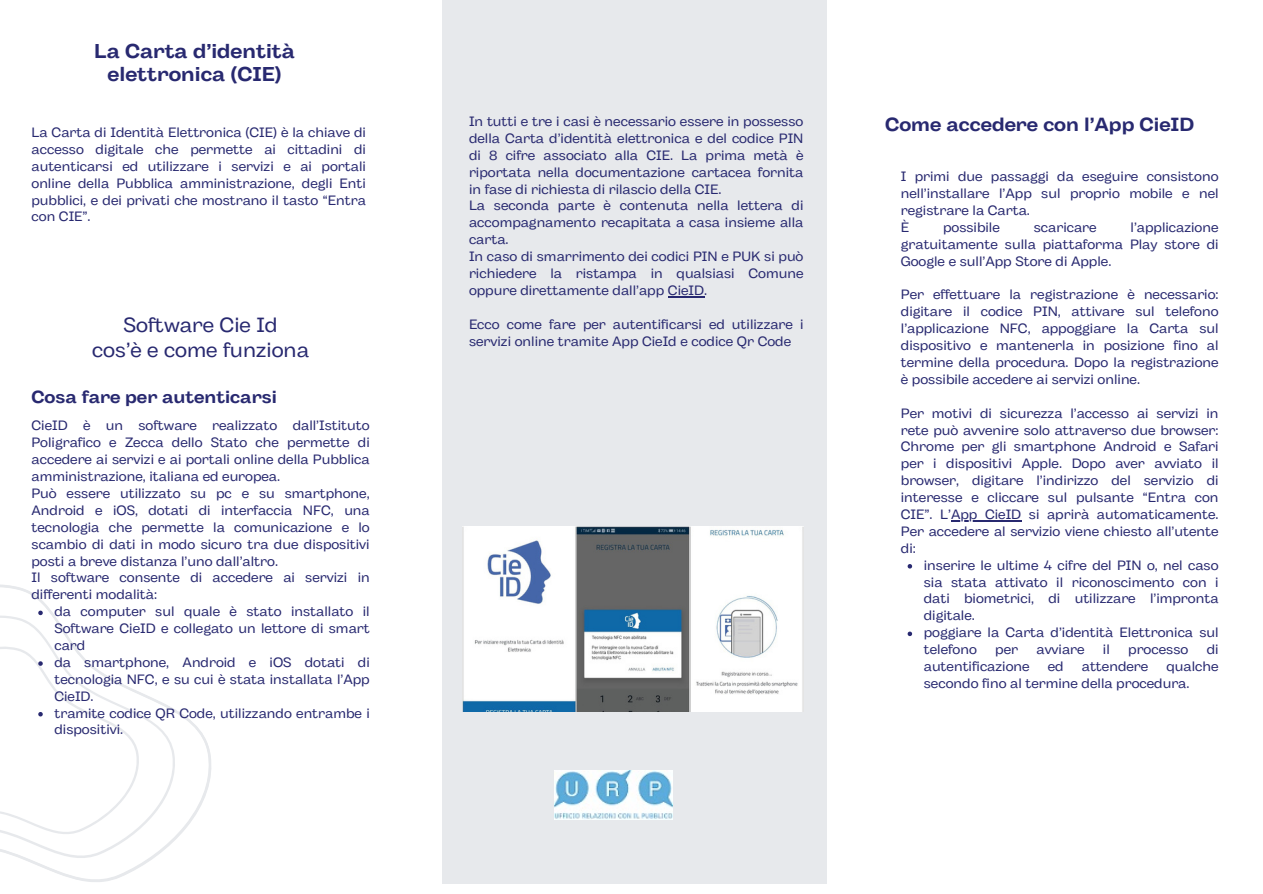
<style>
.page{position:relative;width:1263px;height:894px;background:#fff}
.page>*{position:absolute;margin:0;border:0;box-sizing:border-box;transform-origin:0 0}
.t1{font:20.55px/24.8px "Body Grotesque Fit";color:#282970;text-align:center}
.t2{font:700 19.95px/23.7px "Body Grotesque Fit";color:#282970;text-align:center}
.t3{font:700 19.05px "Body Grotesque Fit";color:#282970}
.t4{font:700 17.55px "Body Grotesque Fit";color:#282970}
.t5{font:13.5px/16.8px "Body Grotesque Fit";color:#282970}
</style>
<div class="page">
<div style="left:442px;top:0;width:385px;height:883px;background:#e7e9ec"></div>
<svg style="left:0;top:584px;width:207px;height:266px"></svg>
<svg style="left:0;top:603px;width:164px;height:279px"></svg>
<img style="left:462px;top:526px;width:341px;height:184px">
<svg style="left:38px;top:610px;width:5px;height:5px"></svg>
<svg style="left:38px;top:661px;width:5px;height:4px"></svg>
<svg style="left:38px;top:711px;width:5px;height:5px"></svg>
<hr style="left:951px;top:520px;width:70px;height:1px;background:#282970">
<svg style="left:908px;top:564px;width:4px;height:4px"></svg>
<svg style="left:908px;top:631px;width:4px;height:5px"></svg>
<hr style="left:668px;top:296px;width:36px;height:1px;background:#282970">
<img style="left:554px;top:770px;width:119px;height:49px">
<h2 class="t2" style="left:94px;top:40px;width:202px">La Carta d’identità elettronica (CIE)</h2>
<p class="t5" style="left:32px;top:125px;width:336px;text-align:justify">La Carta di Identità Elettronica (CIE) è la chiave di accesso digitale che permette ai cittadini di autenticarsi ed utilizzare i servizi e ai portali online della Pubblica amministrazione, degli Enti pubblici, e dei privati che mostrano il tasto “Entra con CIE”.</p>
<h1 class="t1" style="left:92px;top:314px;width:218px">Software Cie Id<br>cos’è e come funziona</h1>
<p class="t4" style="left:32px;top:387px;width:247px">Cosa fare per autenticarsi</p>
<p class="t5" style="left:32px;top:418px;width:340px">CieID è un software realizzato dall’Istituto Poligrafico e Zecca dello Stato che permette di accedere ai servizi e ai portali online della Pubblica amministrazione, italiana ed europea.<br>Può essere utilizzato su pc e su smartphone, Android e iOS, dotati di interfaccia NFC, una tecnologia che permette la comunicazione e lo scambio di dati in modo sicuro tra due dispositivi posti a breve distanza l’uno dall’altro.<br>Il software consente di accedere ai servizi in differenti modalità:</p>
<p class="t5" style="left:54px;top:604px;width:317px">da computer sul quale è stato installato il<br>Software CieID e collegato un lettore di smart card<br>da smartphone, Android e iOS dotati di tecnologia NFC, e su cui è stata installata l’App<br>CieID.<br>tramite codice QR Code, utilizzando entrambe i dispositivi.</p>
<p class="t5" style="left:469px;top:114px;width:336px">In tutti e tre i casi è necessario essere in possesso</p>
<h3 class="t3" style="left:885px;top:114px;width:311px">Come accedere con l’App CieID</h3>
<p class="t5" style="left:469px;top:131px;width:336px">della Carta d’identità elettronica e del codice PIN di 8 cifre associato alla CIE. La prima metà è riportata nella documentazione cartacea fornita in fase di richiesta di rilascio della CIE.<br>La seconda parte è contenuta nella lettera di accompagnamento recapitata a casa insieme alla carta.<br>In caso di smarrimento dei codici PIN e PUK si può richiedere la ristampa in qualsiasi Comune oppure direttamente dall’app CieID.</p>
<p class="t5" style="left:469px;top:316px;width:336px">Ecco come fare per autentificarsi ed utilizzare i servizi online tramite App CieId e codice Qr Code</p>
<p class="t5" style="left:901px;top:169px;width:319px">I primi due passaggi da eseguire consistono nell’installare l’App sul proprio mobile e nel registrare la Carta.<br>È</p>
<p class="t5" style="left:901px;top:220px;width:319px;text-align:justify;text-indent:230px">l’applicazione gratuitamente sulla piattaforma Play store di Google e sull’App Store di Apple.</p>
<p class="t5" style="left:901px;top:287px;width:319px;text-align:justify">Per effettuare la registrazione è necessario: digitare il codice PIN, attivare sul telefono l’applicazione NFC, appoggiare la Carta sul dispositivo e mantenerla in posizione fino al termine della procedura. Dopo la registrazione è possibile accedere ai servizi online.</p>
<p class="t5" style="left:901px;top:405px;width:319px;text-align:justify">Per motivi di sicurezza l’accesso ai servizi in rete può avvenire solo attraverso due browser:<br>Chrome per gli smartphone Android e Safari per i dispositivi Apple. Dopo aver avviato il browser, digitare l’indirizzo del servizio di interesse e cliccare sul pulsante “Entra con CIE”. L’App CieID si aprirà automaticamente.<br>Per accedere al servizio viene chiesto all’utente di:</p>
<p class="t5" style="left:924px;top:557px;width:296px">inserire le ultime 4 cifre del PIN o, nel caso sia stata attivato il riconoscimento con i dati biometrici, di utilizzare l’impronta digitale.<br>poggiare la Carta d’identità Elettronica sul telefono</p>
<p class="t5" style="left:943px;top:220px;width:58px">possibile</p>
<p class="t5" style="left:1034px;top:220px;width:64px">scaricare</p>
<p class="t5" style="left:995px;top:642px;width:24px">per</p>
<p class="t5" style="left:1036px;top:642px;width:50px">avviare</p>
<p class="t5" style="left:1103px;top:642px;width:8px">il</p>
<p class="t5" style="left:1128px;top:642px;width:62px">processo</p>
<p class="t5" style="left:1207px;top:642px;width:13px">di</p>
<p class="t5" style="left:924px;top:658px;width:107px">autentificazione</p>
<p class="t5" style="left:1048px;top:658px;width:17px">ed</p>
<p class="t5" style="left:1082px;top:658px;width:68px">attendere</p>
<p class="t5" style="left:924px;top:658px;width:296px;text-indent:243px">qualche secondo fino al termine della procedura.</p>
</div>
